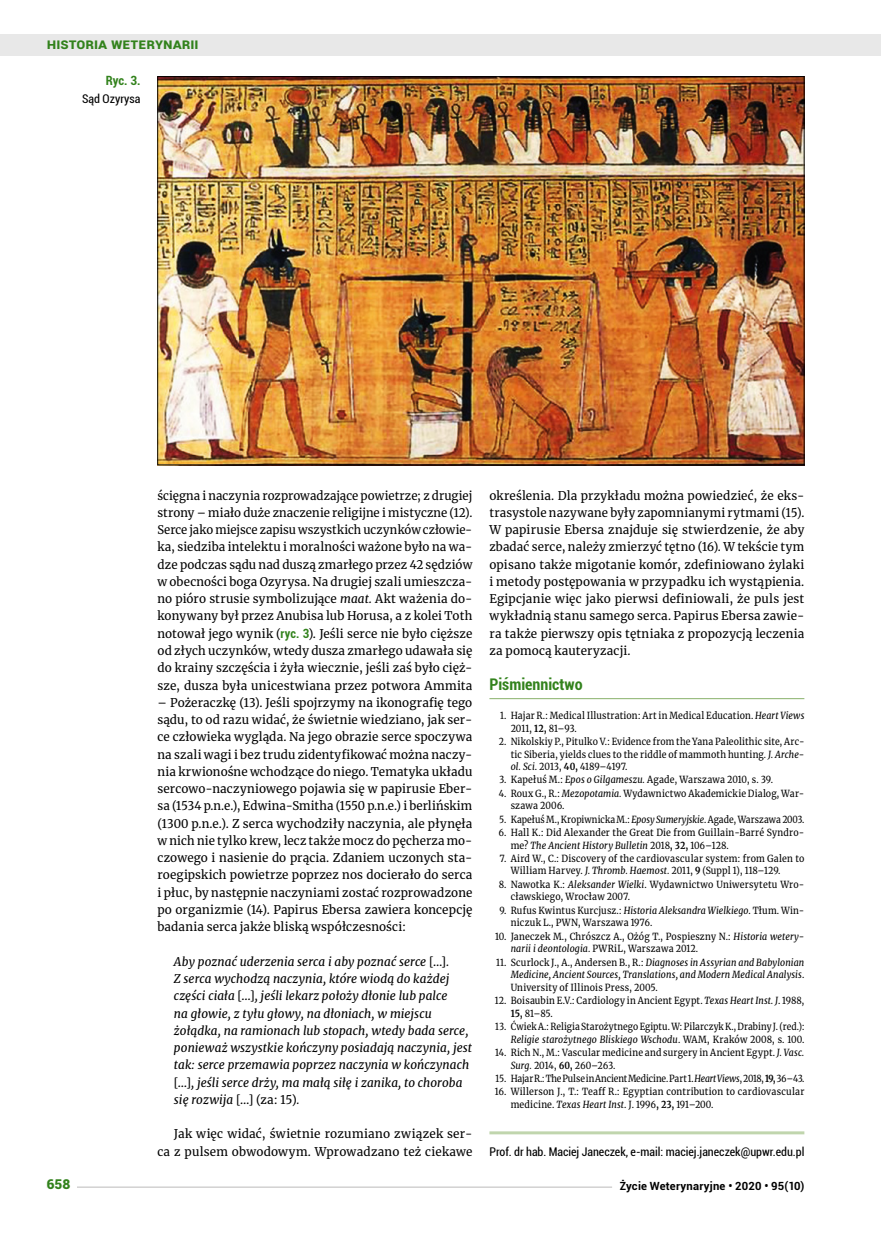
<style>
.page{position:relative;width:881px;height:1234px;background:#fff}
.page>*{position:absolute;margin:0;border:0;box-sizing:border-box;transform-origin:0 0}
.t1{font:700 condensed 16.05px "Roboto";color:#32821c}
.t2{font:700 15px "Roboto";color:#32821c}
.t3{font:900 13.5px "Roboto";color:#32821c}
.t4{font:700 condensed 12.75px "Roboto";color:#32821c}
.t5{font:12px/17.2px "Merriweather";letter-spacing:.015em;color:#000;text-align:justify}
.t6{font:12px/17.2px "Merriweather";letter-spacing:.015em;color:#000;text-align:justify;scale:.95 1}
.t7{font:italic 12px/17.2px "Merriweather";letter-spacing:.01em;color:#000}
.t8{font:condensed 12px "Roboto";color:#000}
.t9{font:700 11.25px "Roboto";letter-spacing:.02em;color:#000}
.t10{font:9.75px/12.8px "Merriweather";letter-spacing:.02em;color:#000;scale:.9 1}
.t11{font:9.75px/12.8px "Merriweather";letter-spacing:.02em;color:#000;scale:.89 1}
.t12{font:9.75px/12.8px "Merriweather";letter-spacing:.02em;color:#000;text-align:right;scale:.87 1}
.t13{font:italic 9.75px/12.8px "Merriweather";letter-spacing:.015em;color:#000;text-align:justify;scale:.9 1}
.t14{font:9.75px "Merriweather";letter-spacing:-.015em;color:#000;scale:.87 1}
.s1{font-style:italic}
.s2{font-family:"Roboto";font-weight:700;font-stretch:condensed;font-size:12.75px;color:#32821c}
.s3{font-style:normal}
.s4{font-weight:700}
</style>
<div class="page">
<hr style="left:489px;top:698px;width:315px;height:1px;background:#96ba7b">
<hr style="left:489px;top:1131px;width:315px;height:3px;background:#c0d5ad">
<img style="left:159px;top:78px;width:643px;height:385px">
<div style="left:0;top:35px;width:880px;height:21px;background:#e8e8e8"></div>
<hr style="left:47px;top:1186px;width:565px;height:1px;background:#d2d1d1">
<div style="left:47px;top:1178px;width:30px;height:15px;background:#fff"></div>
<p class="t2" style="left:47px;top:33px;width:153px">Historia weterynarii</p>
<p class="t4" style="left:106px;top:72px;width:36px">Ryc. 3.</p>
<p class="t8" style="left:82px;top:90px;width:60px">Sąd Ozyrysa</p>
<p class="t6" style="left:157px;top:486px;width:333px">ścięgna i naczynia rozprowadzające powietrze; z drugiej strony – miało duże znaczenie religijne i mistyczne (12).<br>Serce jako miejsce zapisu wszystkich uczynków człowie&shy;ka, siedziba intelektu i moralności ważone było na wa&shy;dze podczas sądu nad duszą zmarłego przez 42 sędziów w obecności boga Ozyrysa. Na drugiej szali umieszcza&shy;no pióro strusie symbolizujące <span class="s1">maat.</span> Akt ważenia do&shy;konywany był przez Anubisa lub Horusa, a z kolei Toth notował jego wynik (<span class="s2">ryc. 3</span>). Jeśli serce nie było cięższe od złych uczynków, wtedy dusza zmarłego udawała się do krainy szczęścia i żyła wiecznie, jeśli zaś było cięż&shy;sze, dusza była unicestwiana przez potwora Ammita</p>
<p class="t5" style="left:157px;top:693px;width:316px">– Pożeraczkę (13). Jeśli spojrzymy na ikonografię tego sądu, to od razu widać, że świetnie wiedziano, jak ser&shy;ce człowieka wygląda. Na jego obrazie serce spoczywa na szali wagi i bez trudu zidentyfikować można naczy&shy;nia krwionośne wchodzące do niego. Tematyka układu sercowo-naczyniowego pojawia się w papirusie Eber&shy;sa (1534 p.n.e.), Edwina-Smitha (1550 p.n.e.) i berlińskim (1300 p.n.e.). Z serca wychodziły naczynia, ale płynęła w nich nie tylko krew, lecz także mocz do pęcherza mo&shy;czowego i nasienie do prącia. Zdaniem uczonych sta&shy;roegipskich powietrze poprzez nos docierało do serca i płuc, by następnie naczyniami zostać rozprowadzone po organizmie (14). Papirus Ebersa zawiera koncepcję badania serca jakże bliską współczesności:</p>
<p class="t7" style="left:174px;top:952px;width:299px">Aby poznać uderzenia serca i aby poznać serce <span class="s3">[…]</span>.<br>Z serca wychodzą naczynia, które wiodą do każdej części ciała <span class="s3">[…]</span>, jeśli lekarz położy dłonie lub palce<br>na głowie, z tyłu głowy, na dłoniach, w miejscu żołądka, na ramionach lub stopach, wtedy bada serce, ponieważ wszystkie kończyny posiadają naczynia, jest tak: serce przemawia poprzez naczynia w kończynach <span class="s3">[…]</span>, jeśli serce drży, ma małą siłę i zanika, to choroba się rozwija <span class="s3">[…] (za: 15)</span>.</p>
<p class="t5" style="left:157px;top:1124px;width:316px;text-align:right">Jak więc widać, świetnie rozumiano związek ser-<br>ca z pulsem obwodowym. Wprowadzano też ciekawe</p>
<p class="t5" style="left:489px;top:486px;width:316px">określenia. Dla przykładu można powiedzieć, że eks&shy;trasystole nazywane były zapomnianymi rytmami (15).<br>W papirusie Ebersa znajduje się stwierdzenie, że aby zbadać serce, należy zmierzyć tętno (16). W tekście tym opisano także migotanie komór, zdefiniowano żylaki i metody postępowania w przypadku ich wystąpienia.<br>Egipcjanie więc jako pierwsi definiowali, że puls jest wykładnią stanu samego serca. Papirus Ebersa zawie&shy;ra także pierwszy opis tętniaka z propozycją leczenia za pomocą kauteryzacji.</p>
<h1 class="t1" style="left:489px;top:672px;width:95px">Piśmiennictwo</h1>
<p class="t11" style="left:510px;top:708px;width:331px;text-indent:-11px">1. Hajar R.: Medical Illustration: Art in Medical Education. <span class="s1">Heart Views<br></span>2011, <span class="s4">12,</span> 81–93.</p>
<p class="t11" style="left:510px;top:734px;width:331px;text-align:justify;text-indent:-12px">2. Nikolskiy P., Pitulko V.: Evidence from the Yana Paleolithic site, Arc&shy;tic Siberia, yields clues to the riddle of mammoth hunting<span class="s1">. J. Arche&shy;ol. Sci</span>. 2013, <span class="s4">40,</span> 4189–4197.</p>
<p class="t10" style="left:499px;top:773px;width:306px">3. Kapełuś M.: <span class="s1">Epos o Gilgameszu.</span> Agade, Warszawa 2010, s. 39.</p>
<p class="t11" style="left:510px;top:786px;width:331px;text-indent:-12px">4. Roux G., R.: <span class="s1">Mezopotamia.</span> Wydawnictwo Akademickie Dialog, War&shy;szawa 2006.</p>
<p class="t12" style="left:499px;top:812px;width:352px">5. Kapełuś M., Kropiwnicka M.: <span class="s1">Eposy Sumeryjskie</span>. Agade, Warszawa 2003.</p>
<p class="t10" style="left:510px;top:825px;width:327px;text-indent:-12px">6. Hall K.: Did Alexander the Great Die from Guillain-Barré Syndro&shy;me? <span class="s1">The Ancient History Bulletin</span> 2018<span class="s4">, 32,</span> 106–128.</p>
<p class="t10" style="left:510px;top:851px;width:327px;text-indent:-11px">7. Aird W., C.: Discovery of the cardiovascular system: from Galen to<br>William Harvey. <span class="s1">J. Thromb. Haemost.</span> 2011, <span class="s4">9</span> (Suppl 1), 118–129.</p>
<p class="t10" style="left:510px;top:877px;width:327px;text-indent:-12px">8. Nawotka K.: <span class="s1">Aleksander Wielki</span>. Wydawnictwo Uniwersytetu Wro&shy;cławskiego, Wrocław 2007.</p>
<p class="t10" style="left:510px;top:903px;width:328px;text-indent:-11px">9. Rufus Kwintus Kurcjusz.: <span class="s1">Historia Aleksandra Wielkiego</span>. Tłum. Win&shy;niczuk L., PWN, Warszawa 1976.</p>
<p class="t10" style="left:510px;top:929px;width:327px;text-indent:-16px">10. Janeczek M., Chrószcz A., Ożóg T., Pospieszny N.: <span class="s1">Historia wetery&shy;narii i deontologia.</span> PWRiL, Warszawa 2012.</p>
<p class="t13" style="left:510px;top:955px;width:327px;text-indent:-15px"><span class="s3">11. Scurlock J., A., Andersen B., R.:</span> Diagnoses in Assyrian and Babylonian Medicine, Ancient Sources, Translations, and Modern Medical Analysis<span class="s3">.<br>University of Illinois Press, 2005.</span></p>
<p class="t10" style="left:510px;top:993px;width:328px;text-indent:-16px">12. Boisaubin E.V.: Cardiology in Ancient Egypt. <span class="s1">Texas Heart Inst. J</span>. 1988,<br><span class="s4">15,</span> 81–85.</p>
<p class="t12" style="left:495px;top:1019px;width:357px">13. Ćwiek A.: Religia Starożytnego Egiptu. W: Pilarczyk K., Drabiny J. (red.):<br><span class="s1">Religie starożytnego Bliskiego Wschodu</span>. WAM, Kraków 2008, s. 100.</p>
<p class="t11" style="left:510px;top:1045px;width:331px;text-indent:-16px">14. Rich N., M.: Vascular medicine and surgery in Ancient Egypt. <span class="s1">J. Vasc.<br>Surg.</span> 2014, <span class="s4">60,</span> 260–263.</p>
<p class="t14" style="left:495px;top:1071px;width:357px">15. Hajar R.: The Pulse in Ancient Medicine. Part 1. <span class="s1">Heart Views</span>, 2018, <span class="s4">19,</span> 36–43.</p>
<p class="t10" style="left:510px;top:1084px;width:328px;text-indent:-16px">16. Willerson J., T.: Teaff R.: Egyptian contribution to cardiovascular medicine. <span class="s1">Texas Heart Inst</span>. J. 1996<span class="s4">, 23,</span> 191–200.</p>
<p class="t8" style="left:489px;top:1142px;width:316px">Prof. dr hab. Maciej Janeczek, e-mail: maciej.janeczek@upwr.edu.pl</p>
<p class="t3" style="left:47px;top:1174px;width:25px">658</p>
<p class="t9" style="left:619px;top:1177px;width:186px">Życie Weterynaryjne • 2020 • 95(10)</p>
</div>
